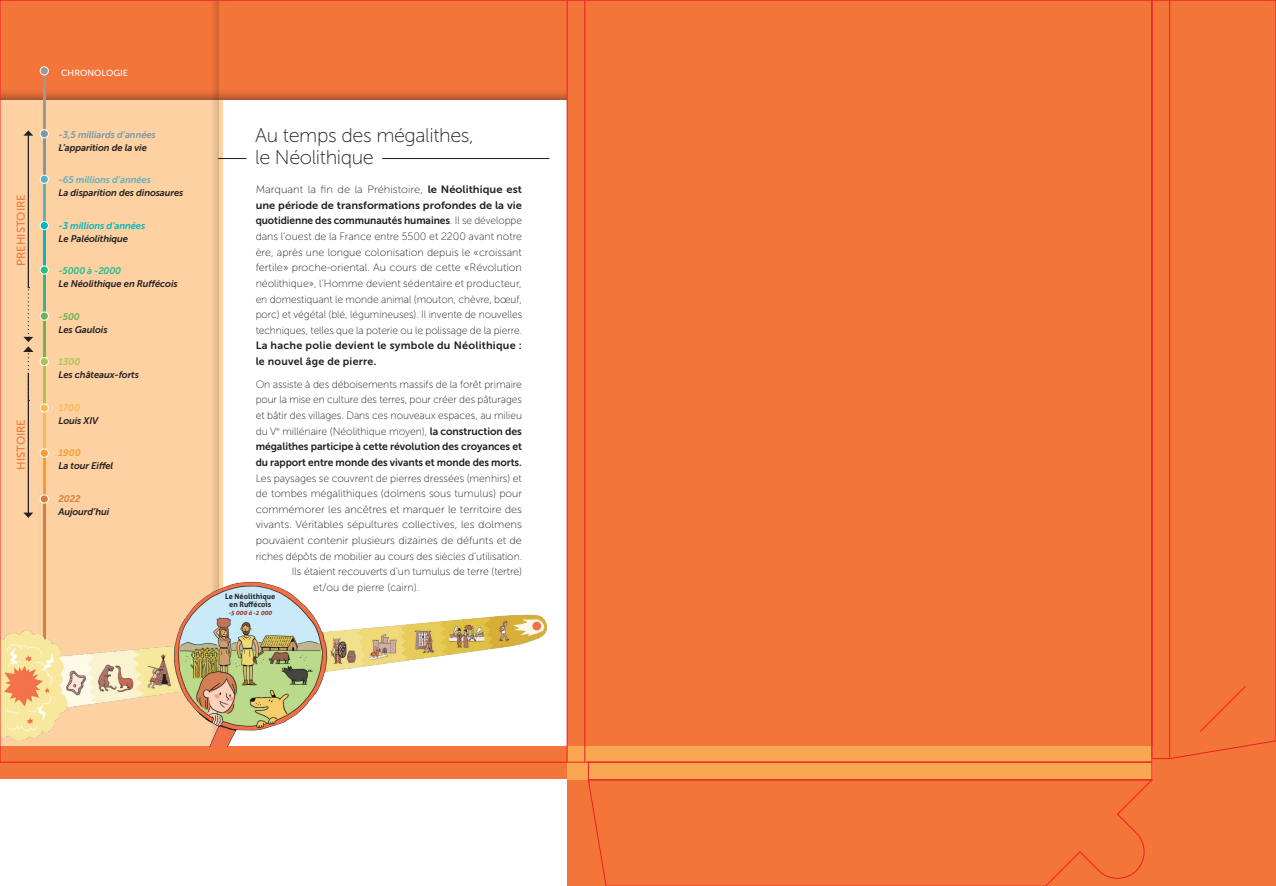
<style>
.page{position:relative;width:1276px;height:886px;background:#fff}
.page>*{position:absolute;margin:0;border:0;box-sizing:border-box;transform-origin:0 0}
.t1{font:19.75px/21.2px "Museo Sans 100";letter-spacing:-.02em;color:#231f20}
.t2{font:11.25px "Museo Sans 500";color:#f37539}
.t3{font:10.62px/15.6px "Museo Sans 100";letter-spacing:-.005em;color:#231f20;text-align:justify;scale:1.05 1}
.t4{font:10.62px "Museo Sans 100";letter-spacing:-.005em;color:#231f20}
.t5{font:10.62px "Museo Sans 100";letter-spacing:-.005em;color:#231f20;scale:.96 1}
.t6{font:10.62px "Museo Sans 700";letter-spacing:-.005em;color:#231f20}
.t7{font:10.62px "Museo Sans 700";letter-spacing:-.005em;color:#231f20;scale:.96 1}
.t8{font:italic 9.62px "Museo Sans 700";letter-spacing:-.01em;color:#231f20}
.t9{font:italic 9.62px "Museo Sans 700";letter-spacing:-.01em;color:#7c9ba5}
.t10{font:italic 9.62px "Museo Sans 700";letter-spacing:-.01em;color:#64afbd}
.t11{font:italic 9.62px "Museo Sans 700";letter-spacing:-.01em;color:#03b9bd}
.t12{font:italic 9.62px "Museo Sans 700";letter-spacing:-.02em;color:#2fba8c}
.t13{font:italic 9.62px "Museo Sans 700";color:#73b05a}
.t14{font:italic 9.62px "Museo Sans 700";color:#b0c252}
.t15{font:italic 9.62px "Museo Sans 700";color:#fcb94b}
.t16{font:italic 9.62px "Museo Sans 700";color:#f89d33}
.t17{font:italic 9.62px "Museo Sans 700";color:#d5803d}
.t18{font:8.88px "Museo Sans 500";color:#fff}
.t19{font:700 7.5px "Aller";color:#231f20}
.t20{font:italic 700 6.25px "Aller";color:#9a2d23}
.s1{font-family:"Museo Sans 700"}
</style>
<div class="page">
<div style="left:0;top:0;width:571px;height:778px;background:#f37539"></div>
<div style="left:0;top:100px;width:571px;height:678px;background:#fff"></div>
<div style="left:0;top:100px;width:223px;height:678px;background:#fdd1a1"></div>
<div style="left:0;top:746px;width:585px;height:32px;background:#f37539"></div>
<svg style="left:210px;top:2px;width:8px;height:536px"></svg>
<div style="left:567px;top:0;width:709px;height:886px;background:#f37539"></div>
<div style="left:567px;top:746px;width:585px;height:33px;background:#f9a851"></div>
<hr style="left:43px;top:69px;width:3px;height:33px;background:#9c9995">
<hr style="left:43px;top:84px;width:3px;height:50px;background:#9c9995">
<hr style="left:43px;top:134px;width:3px;height:45px;background:#7c9ba5">
<hr style="left:43px;top:179px;width:3px;height:48px;background:#64afbd">
<hr style="left:43px;top:226px;width:3px;height:45px;background:#03b9bd">
<hr style="left:43px;top:270px;width:3px;height:46px;background:#2fba8c">
<hr style="left:43px;top:316px;width:3px;height:46px;background:#73b05a">
<hr style="left:43px;top:362px;width:3px;height:46px;background:#b0c252">
<hr style="left:43px;top:408px;width:3px;height:45px;background:#fcb94b">
<hr style="left:43px;top:453px;width:3px;height:46px;background:#f89d33">
<hr style="left:43px;top:499px;width:3px;height:142px;background:#d5803d">
<div style="left:40px;top:67px;width:8px;height:8px;background:#9c9995;border-radius:50%"></div>
<div style="left:40px;top:66px;width:9px;height:9px;border:1px solid #fff;border-radius:50%"></div>
<div style="left:40px;top:130px;width:8px;height:8px;background:#7c9ba5;border-radius:50%"></div>
<div style="left:40px;top:129px;width:9px;height:9px;border:1px solid #fff;border-radius:50%"></div>
<div style="left:40px;top:175px;width:8px;height:8px;background:#64afbd;border-radius:50%"></div>
<div style="left:40px;top:175px;width:9px;height:9px;border:1px solid #fff;border-radius:50%"></div>
<div style="left:40px;top:221px;width:8px;height:9px;background:#03b9bd;border-radius:50%"></div>
<div style="left:40px;top:221px;width:9px;height:9px;border:1px solid #fff;border-radius:50%"></div>
<div style="left:40px;top:266px;width:8px;height:8px;background:#2fba8c;border-radius:50%"></div>
<div style="left:40px;top:266px;width:9px;height:8px;border:1px solid #fff;border-radius:50%"></div>
<div style="left:40px;top:312px;width:8px;height:8px;background:#73b05a;border-radius:50%"></div>
<div style="left:40px;top:312px;width:9px;height:8px;border:1px solid #fff;border-radius:50%"></div>
<div style="left:40px;top:357px;width:8px;height:9px;background:#b0c252;border-radius:50%"></div>
<div style="left:40px;top:357px;width:9px;height:9px;border:1px solid #fff;border-radius:50%"></div>
<div style="left:40px;top:404px;width:8px;height:8px;background:#fcb94b;border-radius:50%"></div>
<div style="left:40px;top:403px;width:9px;height:9px;border:1px solid #fff;border-radius:50%"></div>
<div style="left:40px;top:449px;width:8px;height:8px;background:#f89d33;border-radius:50%"></div>
<div style="left:40px;top:449px;width:9px;height:8px;border:1px solid #fff;border-radius:50%"></div>
<div style="left:40px;top:495px;width:8px;height:8px;background:#d5803d;border-radius:50%"></div>
<div style="left:40px;top:494px;width:9px;height:9px;border:1px solid #fff;border-radius:50%"></div>
<svg style="left:218px;top:158px;width:28px;height:1px"></svg>
<hr style="left:382px;top:158px;width:167px;height:1px;background:#231f20">
<hr style="left:28px;top:373px;width:1px;height:140px;background:#231f20">
<svg style="left:24px;top:513px;width:9px;height:5px"></svg>
<svg style="left:23px;top:287px;width:11px;height:114px"></svg>
<hr style="left:28px;top:135px;width:1px;height:153px;background:#231f20">
<svg style="left:23px;top:130px;width:10px;height:6px"></svg>
<img style="left:2px;top:538px;width:546px;height:208px">
<div style="left:588px;top:762px;width:564px;height:18px;border:1px solid #ee1d23"></div>
<hr style="left:584px;top:0;width:1px;height:762px;background:#ee1d23">
<hr style="left:567px;top:0;width:1px;height:762px;background:#ee1d23">
<svg style="left:588px;top:779px;width:564px;height:107px"></svg>
<svg style="left:1151px;top:0;width:125px;height:759px"></svg>
<p class="t2" style="left:15px;top:266px;width:73px;rotate:-90deg">PREHISTOIRE</p>
<p class="t2" style="left:15px;top:470px;width:52px;rotate:-90deg">HISTOIRE</p>
<p class="t18" style="left:61px;top:68px;width:68px">CHRONOLOGIE</p>
<p class="t9" style="left:58px;top:129px;width:99px">- 3,5 milliards d’années</p>
<p class="t8" style="left:58px;top:142px;width:90px">L’apparition de la vie</p>
<p class="t10" style="left:58px;top:174px;width:94px">- 65 millions d’années</p>
<p class="t8" style="left:58px;top:187px;width:127px">La disparition des dinosaures</p>
<p class="t11" style="left:58px;top:220px;width:88px">- 3 millions d’années</p>
<p class="t8" style="left:58px;top:233px;width:71px">Le Paléolithique</p>
<p class="t12" style="left:58px;top:266px;width:64px">-5000 à -2000</p>
<p class="t8" style="left:58px;top:279px;width:121px">Le Néolithique en Ruffécois</p>
<p class="t13" style="left:58px;top:311px;width:23px">-500</p>
<p class="t8" style="left:58px;top:324px;width:51px">Les Gaulois</p>
<p class="t14" style="left:58px;top:357px;width:23px">1300</p>
<p class="t8" style="left:58px;top:370px;width:82px">Les châteaux-forts</p>
<p class="t15" style="left:58px;top:402px;width:23px">1700</p>
<p class="t8" style="left:58px;top:415px;width:41px">Louis XIV</p>
<p class="t16" style="left:58px;top:448px;width:24px">1900</p>
<p class="t8" style="left:58px;top:461px;width:56px">La tour Eiffel</p>
<p class="t17" style="left:58px;top:493px;width:24px">2022</p>
<p class="t8" style="left:58px;top:506px;width:52px">Aujourd’hui</p>
<p class="t1" style="left:255px;top:125px;width:220px">Au temps des mégalithes, le Néolithique</p>
<p class="t3" style="left:256px;top:182px;width:255px">Marquant la fin de la Préhistoire, <span class="s1">le Néolithique est une période de transformations profondes de la vie quotidienne des communautés humaines</span>. Il se développe dans l’ouest de la France entre 5500 et 2200 avant notre ère, après une longue colonisation depuis le « croissant fertile » proche-oriental. Au cours de cette « Révolution néolithique », l’Homme devient sédentaire et producteur, en domestiquant le monde animal (mouton, chèvre, bœuf, porc) et végétal (blé, légumineuses). Il invente de nouvelles techniques, telles que la poterie ou le polissage de la pierre.<br><span class="s1">La hache polie devient le symbole du Néolithique : le nouvel âge de pierre.</span></p>
<p class="t4" style="left:256px;top:378px;width:268px">On assiste à des déboisements massifs de la forêt primaire</p>
<p class="t5" style="left:256px;top:394px;width:279px">pour la mise en culture des terres, pour créer des pâturages</p>
<p class="t4" style="left:256px;top:410px;width:268px">et bâtir des villages. Dans ces nouveaux espaces, au milieu</p>
<p class="t4" style="left:256px;top:425px;width:268px">du V<sup>e</sup> millénaire (Néolithique moyen), <span class="s1">la construction des</span></p>
<p class="t6" style="left:256px;top:441px;width:268px">mégalithes participe à cette révolution des croyances et</p>
<p class="t7" style="left:256px;top:456px;width:279px">du rapport entre monde des vivants et monde des morts.</p>
<p class="t4" style="left:256px;top:472px;width:268px">Les paysages se couvrent de pierres dressées (menhirs) et</p>
<p class="t4" style="left:256px;top:488px;width:268px">de tombes mégalithiques (dolmens sous tumulus) pour</p>
<p class="t4" style="left:256px;top:503px;width:268px">commémorer les ancêtres et marquer le territoire des</p>
<p class="t3" style="left:256px;top:517px;width:255px">vivants. Véritables sépultures collectives, les dolmens</p>
<p class="t4" style="left:256px;top:535px;width:268px">pouvaient contenir plusieurs dizaines de défunts et de</p>
<p class="t4" style="left:256px;top:550px;width:268px">riches dépôts de mobilier au cours des siècles d’utilisation.</p>
<p class="t4" style="left:292px;top:566px;width:232px">Ils étaient recouverts d’un tumulus de terre (tertre)</p>
<p class="t4" style="left:313px;top:582px;width:108px">et/ou de pierre (cairn).</p>
<p class="t19" style="left:225px;top:592px;width:52px">Le Néolithique</p>
<p class="t19" style="left:229px;top:600px;width:44px">en Ruffécois</p>
<p class="t20" style="left:228px;top:609px;width:45px">-5 000 à -2 000</p>
</div>
